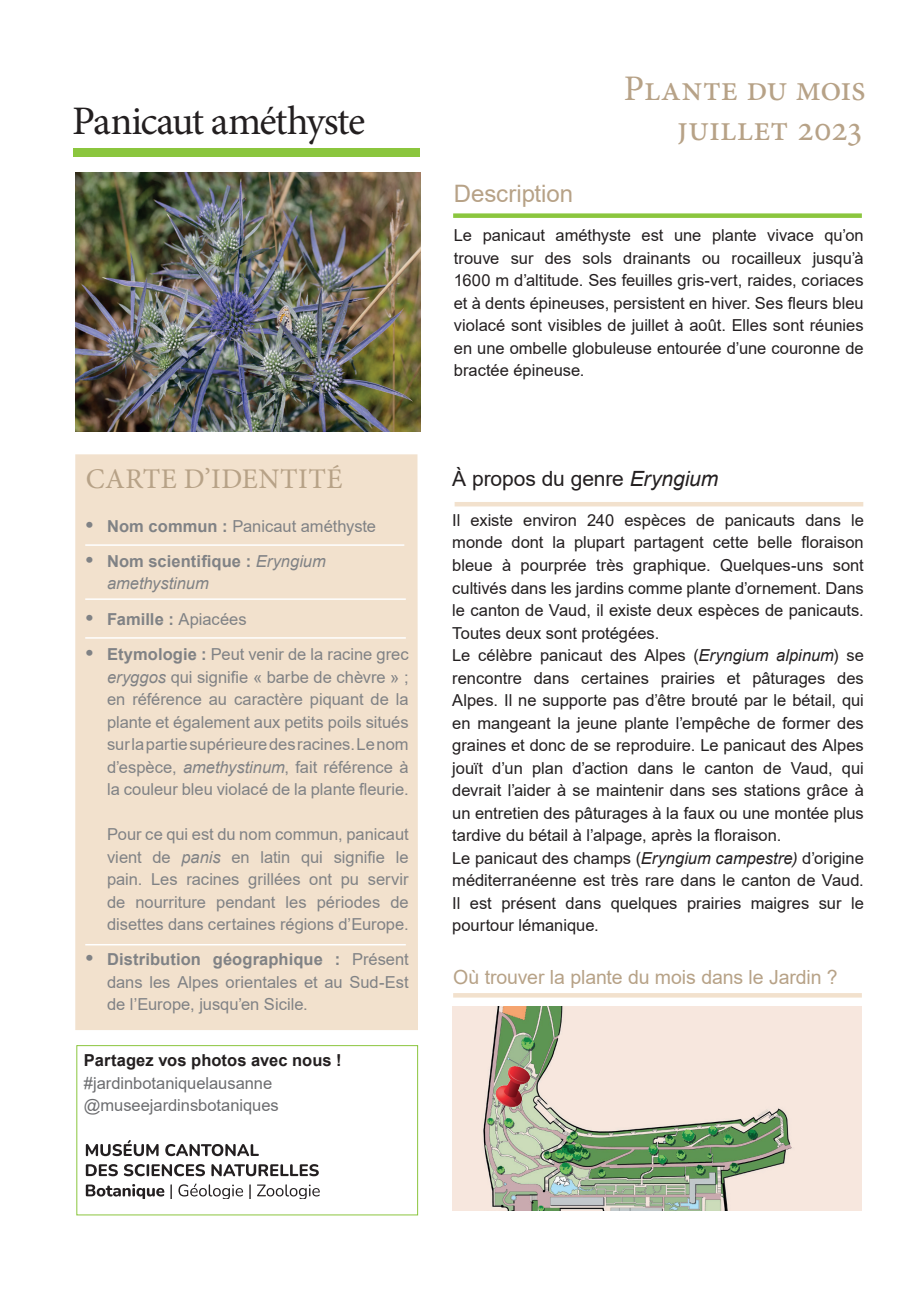
<style>
.page{position:relative;width:919px;height:1289px;background:#fff}
.page>*{position:absolute;margin:0;border:0;box-sizing:border-box;transform-origin:0 0}
.t1{font:40.5px "Minion Pro";letter-spacing:-.035em;color:#231f20}
.t2{font:36px "Minion Pro";color:#b7a287}
.t3{font:28.5px "Minion Pro";letter-spacing:.015em;color:#b7a287}
.t4{font:24px "Arial";letter-spacing:-.005em;color:#b7a287}
.t5{font:21px "Arial";letter-spacing:-.005em;color:#231f20}
.t6{font:19.5px "Arial";letter-spacing:-.005em;color:#b7a287}
.t7{font:16.5px/22.5px "Arial";color:#231f20;text-align:justify}
.t8{font:16.5px/22.5px "Arial";color:#808285;text-align:justify}
.t9{font:16.5px/22.5px "Arial";letter-spacing:-.005em;color:#6c6d70}
.t10{font:italic 16.5px/22.5px "Arial";letter-spacing:-.005em;color:#808285}
.t11{font:700 16.5px "Arial";letter-spacing:.005em;color:#231f20}
.t12{font:700 16.5px "Arial";color:#808285}
.s1{font-weight:700;font-size:21px}
.s2{font-weight:700}
.s3{font-weight:700;font-style:normal;font-size:21px}
.s4{font-weight:700;font-style:normal}
.s5{font-size:21px}
.s6{font-weight:400}
.s7{font-style:italic}
</style>
<div class="page">
<div style="left:76px;top:1045px;width:342px;height:170px;border:1px solid #8bc63e"></div>
<img style="left:75px;top:172px;width:345px;height:260px">
<div style="left:75px;top:454px;width:343px;height:576px;background:#f2e1cd"></div>
<img style="left:452px;top:1006px;width:409px;height:204px">
<div style="left:73px;top:148px;width:347px;height:8px;background:#8bc63e"></div>
<div style="left:453px;top:213px;width:408px;height:5px;background:#8bc63e"></div>
<hr style="left:454px;top:502px;width:409px;height:4px;background:#f2e1cd">
<hr style="left:85px;top:544px;width:319px;height:2px;background:#fff">
<hr style="left:85px;top:598px;width:321px;height:2px;background:#fff">
<hr style="left:85px;top:637px;width:321px;height:1px;background:#fff">
<hr style="left:85px;top:944px;width:321px;height:1px;background:#fff">
<hr style="left:453px;top:993px;width:408px;height:4px;background:#f2e1cd">
<img style="left:494px;top:1064px;width:45px;height:51px">
<svg style="left:86px;top:1140px;width:72px;height:16px"></svg>
<svg style="left:165px;top:1144px;width:94px;height:12px"></svg>
<svg style="left:86px;top:1164px;width:32px;height:12px"></svg>
<svg style="left:124px;top:1164px;width:81px;height:12px"></svg>
<svg style="left:211px;top:1164px;width:108px;height:12px"></svg>
<svg style="left:86px;top:1184px;width:78px;height:14px"></svg>
<svg style="left:170px;top:1184px;width:2px;height:14px"></svg>
<svg style="left:178px;top:1183px;width:65px;height:15px"></svg>
<svg style="left:249px;top:1184px;width:2px;height:14px"></svg>
<svg style="left:257px;top:1184px;width:63px;height:14px"></svg>
<h1 class="t1" style="left:72px;top:94px;width:294px">Panicaut améthyste</h1>
<h3 class="t3" style="left:86px;top:459px;width:258px">CARTE D’IDENTITÉ</h3>
<p class="t8" style="left:86px;top:514px;width:292px"><span class="s1">•</span> <span class="s2">Nom commun :</span> Panicaut améthyste</p>
<p class="t10" style="left:107px;top:550px;width:220px;text-indent:-21px"><span class="s3">•</span> <span class="s4">Nom scientifique :</span> Eryngium amethystinum</p>
<p class="t12" style="left:86px;top:607px;width:162px"><span class="s5">•</span> Famille : <span class="s6">Apiacées</span></p>
<p class="t8" style="left:107px;top:643px;width:303px;text-indent:-21px"><span class="s1">•</span> <span class="s2">Etymologie :</span> Peut venir de la racine grec <span class="s7">eryggos</span> qui signifie « barbe de chèvre » ; en référence au caractère piquant de la plante et également aux petits poils situés sur la partie supérieure des racines. Le nom d’espèce, <span class="s7">amethystinum</span>, fait référence à la couleur bleu violacé de la plante fleurie.</p>
<p class="t8" style="left:107px;top:823px;width:303px">Pour ce qui est du nom commun, panicaut vient de <span class="s7">panis</span> en latin qui signifie le pain. Les racines grillées ont pu servir de nourriture pendant les périodes de disettes dans certaines régions d’Europe.</p>
<p class="t8" style="left:107px;top:948px;width:303px;text-indent:-21px"><span class="s1">•</span> <span class="s2">Distribution géographique :</span> Présent dans les Alpes orientales et au Sud-Est de l’Europe, jusqu’en Sicile.</p>
<p class="t11" style="left:84px;top:1048px;width:259px">Partagez vos photos avec nous !</p>
<p class="t9" style="left:84px;top:1071px;width:196px">#jardinbotaniquelausanne @museejardinsbotaniques</p>
<h2 class="t2" style="left:623px;top:64px;width:243px">Plante du mois</h2>
<h2 class="t2" style="left:677px;top:105px;width:188px">juillet 2023</h2>
<h3 class="t4" style="left:454px;top:177px;width:121px">Description</h3>
<p class="t7" style="left:454px;top:224px;width:411px">Le panicaut améthyste est une plante vivace qu’on trouve sur des sols drainants ou rocailleux jusqu’à 1600 m d’altitude. Ses feuilles gris-vert, raides, coriaces et à dents épineuses, persistent en hiver. Ses fleurs bleu violacé sont visibles de juillet à août. Elles sont réunies en une ombelle globuleuse entourée d’une couronne de bractée épineuse.</p>
<p class="t5" style="left:452px;top:464px;width:267px">À propos du genre <span class="s7">Eryngium</span></p>
<p class="t7" style="left:452px;top:509px;width:413px;text-align:left">Il existe environ 240 espèces de panicauts dans le monde dont la plupart partagent cette belle floraison bleue à pourprée très graphique. Quelques-uns sont cultivés dans les jardins comme plante d’ornement. Dans le canton de Vaud, il existe deux espèces de panicauts.<br>Toutes deux sont protégées.<br>Le célèbre panicaut des Alpes (<span class="s7">Eryngium alpinum</span>) se rencontre dans certaines prairies et pâturages des Alpes. Il ne supporte pas d’être brouté par le bétail, qui en mangeant la jeune plante l’empêche de former des graines et donc de se reproduire. Le panicaut des Alpes jouït d’un plan d’action dans le canton de Vaud, qui devrait l’aider à se maintenir dans ses stations grâce à un entretien des pâturages à la faux ou une montée plus tardive du bétail à l’alpage, après la floraison.<br>Le panicaut des champs (<span class="s7">Eryngium campestre)</span> d’origine méditerranéenne est très rare dans le canton de Vaud.<br>Il est présent dans quelques prairies maigres sur le pourtour lémanique.</p>
<p class="t6" style="left:453px;top:963px;width:386px">Où trouver la plante du mois dans le Jardin ?</p>
</div>
